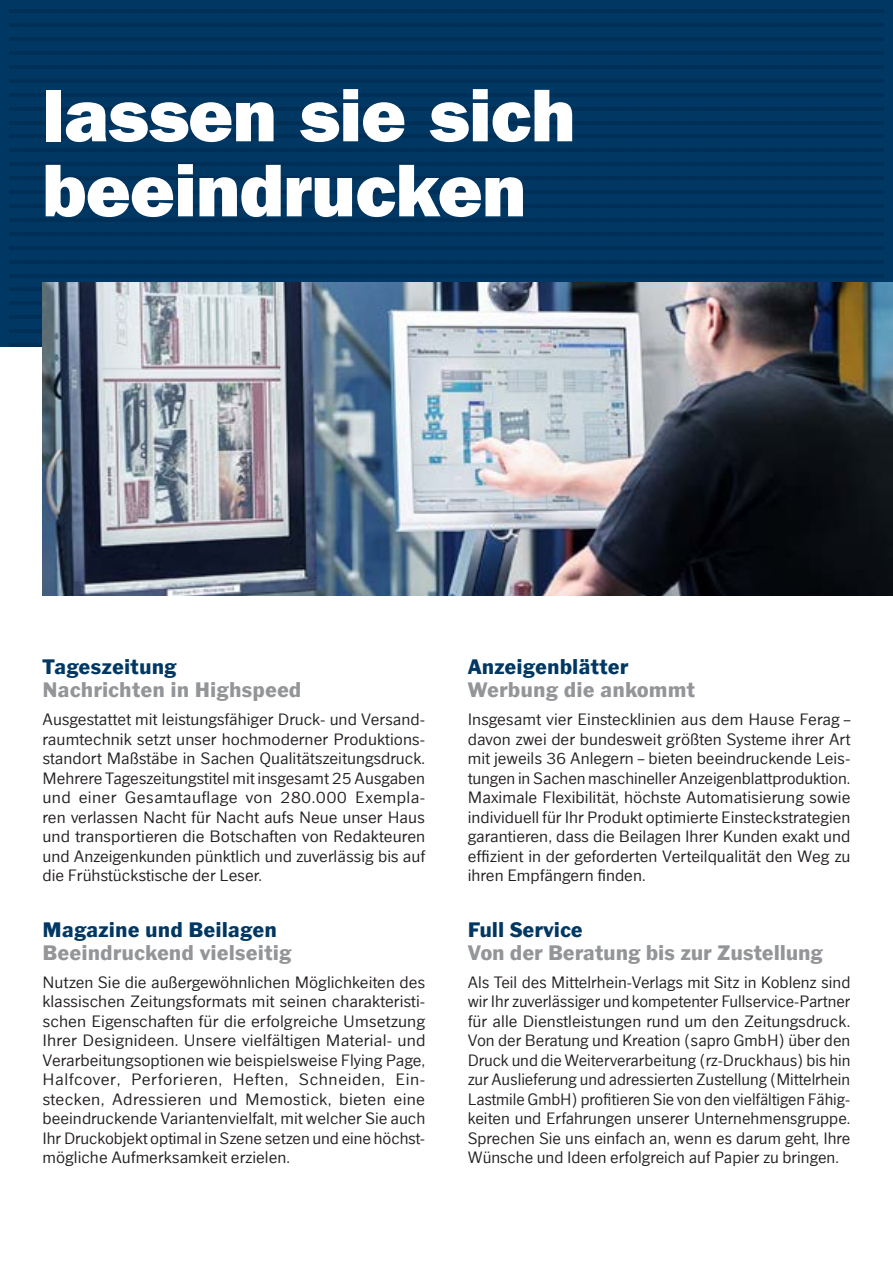
<style>
.page{position:relative;width:893px;height:1263px;background:#fff}
.page>*{position:absolute;margin:0;border:0;box-sizing:border-box;transform-origin:0 0}
.t1{font:800 75px/75px "Franklin Gothic LT";letter-spacing:-.005em;color:#fff}
.t2{font:700 19.5px "Franklin Gothic 1 ST";color:#939598}
.t3{font:700 19.5px "Franklin Gothic 1 ST";color:#003863}
.t4{font:15px/19.5px "Franklin Gothic 1 ST";color:#231f20;text-align:justify}
</style>
<div class="page">
<div style="left:0;top:0;width:893px;height:347px;background:#003863"></div>
<svg style="left:11px;top:11px;width:871px;height:1px"></svg>
<hr style="left:11px;top:80px;width:871px;height:2px;background:#002f57">
<svg style="left:11px;top:150px;width:871px;height:1px"></svg>
<hr style="left:11px;top:219px;width:871px;height:2px;background:#002f57">
<svg style="left:11px;top:330px;width:32px;height:2px"></svg>
<svg style="left:11px;top:25px;width:871px;height:1px"></svg>
<hr style="left:11px;top:94px;width:871px;height:2px;background:#002f57">
<svg style="left:11px;top:164px;width:871px;height:1px"></svg>
<hr style="left:11px;top:233px;width:871px;height:2px;background:#002f57">
<svg style="left:11px;top:344px;width:32px;height:2px"></svg>
<hr style="left:11px;top:38px;width:871px;height:2px;background:#002f57">
<svg style="left:11px;top:108px;width:871px;height:1px"></svg>
<hr style="left:11px;top:177px;width:871px;height:2px;background:#002f57">
<svg style="left:11px;top:247px;width:871px;height:1px"></svg>
<hr style="left:11px;top:52px;width:871px;height:2px;background:#002f57">
<svg style="left:11px;top:122px;width:871px;height:1px"></svg>
<hr style="left:11px;top:191px;width:871px;height:2px;background:#002f57">
<svg style="left:11px;top:303px;width:32px;height:1px"></svg>
<svg style="left:11px;top:289px;width:32px;height:1px"></svg>
<svg style="left:11px;top:261px;width:871px;height:1px"></svg>
<hr style="left:11px;top:66px;width:871px;height:2px;background:#002f57">
<svg style="left:11px;top:136px;width:871px;height:1px"></svg>
<hr style="left:11px;top:205px;width:871px;height:2px;background:#002f57">
<svg style="left:11px;top:316px;width:32px;height:2px"></svg>
<svg style="left:11px;top:275px;width:871px;height:1px"></svg>
<img style="left:43px;top:283px;width:850px;height:312px">
<h1 class="t1" style="left:43px;top:78px;width:534px">lassen sie sich beeindrucken</h1>
<h2 class="t3" style="left:43px;top:654px;width:136px">Tageszeitung</h2>
<h2 class="t2" style="left:43px;top:677px;width:261px">Nachrichten in Highspeed</h2>
<p class="t4" style="left:43px;top:710px;width:384px">Ausgestattet mit leistungsfähiger Druck- und Versand&shy;raumtechnik setzt unser hochmoderner Produktions&shy;standort Maßstäbe in Sachen Qualitätszeitungsdruck.<br>Mehrere Tageszeitungstitel mit insgesamt 25 Ausgaben und einer Gesamtauflage von 280.000 Exempla&shy;ren verlassen Nacht für Nacht aufs Neue unser Haus und transportieren die Botschaften von Redakteuren und Anzeigenkunden pünktlich und zuverlässig bis auf die Frühstückstische der Leser.</p>
<h2 class="t3" style="left:43px;top:917px;width:236px">Magazine und Beilagen</h2>
<h2 class="t2" style="left:43px;top:940px;width:251px">Beeindruckend vielseitig</h2>
<p class="t4" style="left:43px;top:973px;width:384px">Nutzen Sie die außergewöhnlichen Möglichkeiten des klassischen Zeitungsformats mit seinen charakteristi&shy;schen Eigenschaften für die erfolgreiche Umsetzung Ihrer Designideen. Unsere vielfältigen Material- und Verarbeitungsoptionen wie beispielsweise Flying Page, Halfcover, Perforieren, Heften, Schneiden, Ein&shy;stecken, Adressieren und Memostick, bieten eine beeindruckende Variantenvielfalt, mit welcher Sie auch Ihr Druckobjekt optimal in Szene setzen und eine höchst&shy;mögliche Aufmerksamkeit erzielen.</p>
<h2 class="t3" style="left:468px;top:654px;width:162px">Anzeigenblätter</h2>
<h2 class="t2" style="left:468px;top:677px;width:229px">Werbung die ankommt</h2>
<p class="t4" style="left:468px;top:710px;width:384px">Insgesamt vier Einstecklinien aus dem Hause Ferag – davon zwei der bundesweit größten Systeme ihrer Art mit jeweils 36 Anlegern – bieten beeindruckende Leis&shy;tungen in Sachen maschineller Anzeigenblattproduktion.<br>Maximale Flexibilität, höchste Automatisierung sowie individuell für Ihr Produkt optimierte Einsteckstrategien garantieren, dass die Beilagen Ihrer Kunden exakt und effizient in der geforderten Verteilqualität den Weg zu ihren Empfängern finden.</p>
<h2 class="t3" style="left:468px;top:917px;width:117px">Full Service</h2>
<h2 class="t2" style="left:468px;top:940px;width:357px">Von der Beratung bis zur Zustellung</h2>
<p class="t4" style="left:468px;top:973px;width:384px">Als Teil des Mittelrhein-Verlags mit Sitz in Koblenz sind wir Ihr zuverlässiger und kompetenter Fullservice-Partner für alle Dienstleistungen rund um den Zeitungsdruck.<br>Von der Beratung und Kreation (sapro GmbH) über den Druck und die Weiterverarbeitung (rz-Druckhaus) bis hin zur Auslieferung und adressierten Zustellung (Mittelrhein Lastmile GmbH) profitieren Sie von den vielfältigen Fähig&shy;keiten und Erfahrungen unserer Unternehmensgruppe.<br>Sprechen Sie uns einfach an, wenn es darum geht, Ihre Wünsche und Ideen erfolgreich auf Papier zu bringen.</p>
</div>
